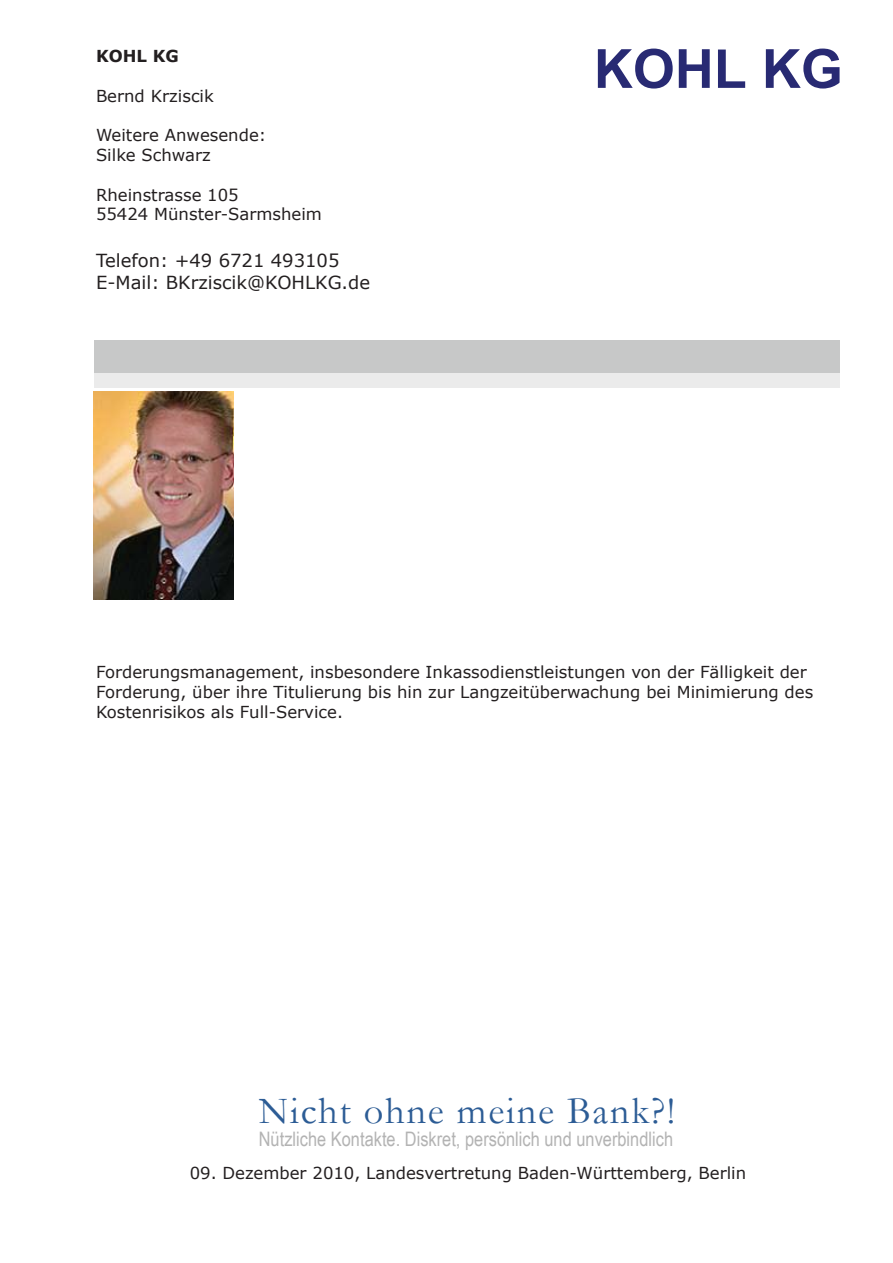
<style>
.page{position:relative;width:893px;height:1263px;background:#fff}
.page>*{position:absolute;margin:0;border:0;box-sizing:border-box;transform-origin:0 0}
.t1{font:700 54px "Arial";color:#282a73}
.t2{font:38.55px "Garamond";letter-spacing:.045em;color:#2c5c95}
.t3{font:19.95px "Arial Narrow";color:#b3b3b3}
.t4{font:18px/21.6px "Verdana";color:#231f20}
.t5{font:16.5px/19.8px "Verdana";color:#231f20}
.t6{font:700 16.5px "Verdana";color:#231f20}
</style>
<div class="page">
<div style="left:94px;top:373px;width:746px;height:14px;background:#ebebeb"></div>
<div style="left:94px;top:340px;width:746px;height:33px;background:#c7c8c8"></div>
<img style="left:93px;top:391px;width:141px;height:208px">
<p class="t6" style="left:96px;top:46px;width:84px">KOHL KG</p>
<p class="t5" style="left:96px;top:85px;width:119px">Bernd Krziscik</p>
<p class="t5" style="left:96px;top:125px;width:172px">Weitere Anwesende:<br>Silke Schwarz</p>
<p class="t5" style="left:96px;top:184px;width:227px">Rheinstrasse 105<br>55424 Münster-Sarmsheim</p>
<p class="t4" style="left:96px;top:249px;width:276px">Telefon: +49 6721 493105<br>E-Mail: BKrziscik@KOHLKG.de</p>
<h1 class="t1" style="left:594px;top:39px;width:250px">KOHL KG</h1>
<p class="t5" style="left:96px;top:662px;width:719px">Forderungsmanagement, insbesondere Inkassodienstleistungen von der Fälligkeit der<br>Forderung, über ihre Titulierung bis hin zur Langzeitüberwachung bei Minimierung des<br>Kostenrisikos als Full-Service.</p>
<h2 class="t2" style="left:259px;top:1088px;width:418px">Nicht ohne meine Bank?!</h2>
<p class="t3" style="left:259px;top:1128px;width:416px">Nützliche Kontakte. Diskret, persönlich und unverbindlich</p>
<p class="t5" style="left:190px;top:1162px;width:558px">09. Dezember 2010, Landesvertretung Baden-Württemberg, Berlin</p>
</div>
